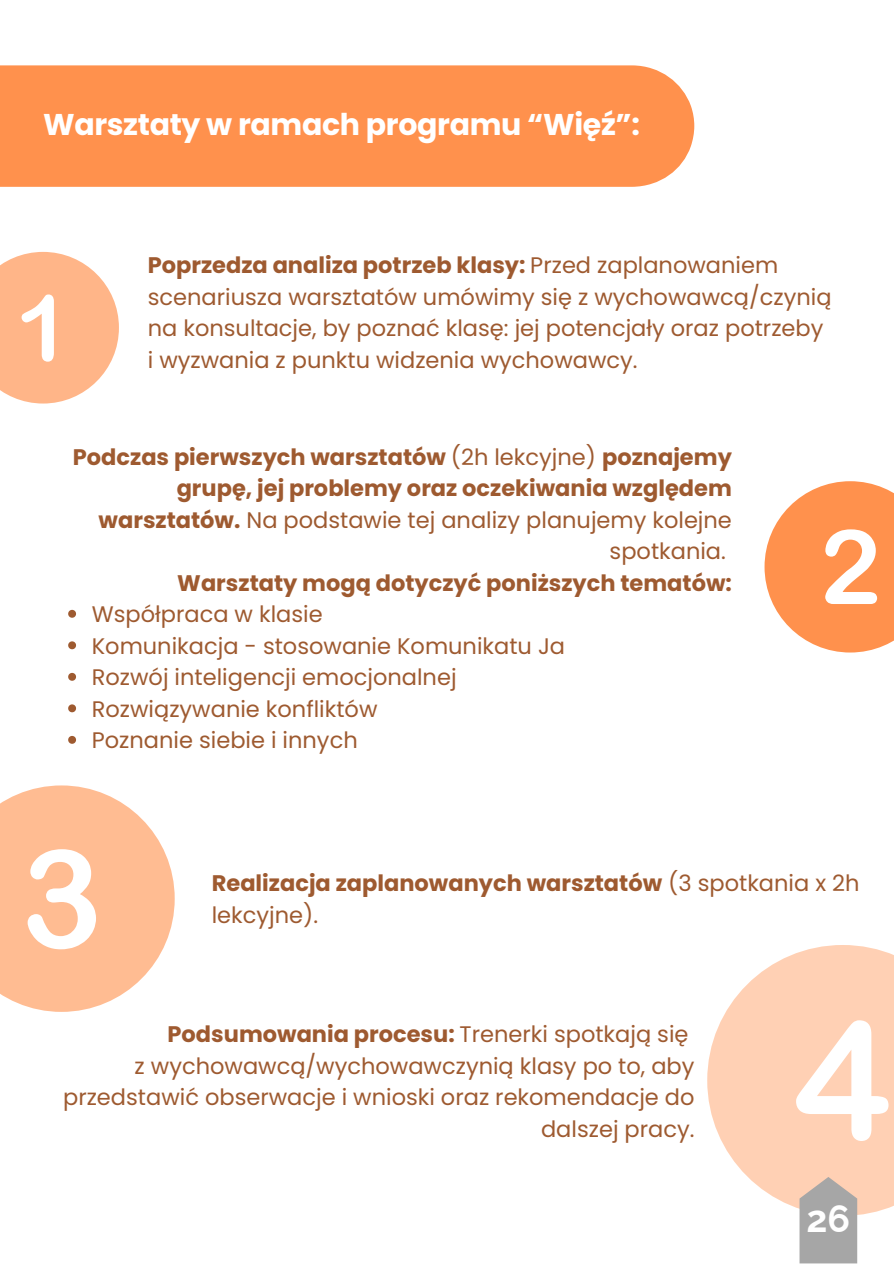
<style>
.page{position:relative;width:894px;height:1264px;background:#fff}
.page>*{position:absolute;margin:0;border:0;box-sizing:border-box;transform-origin:0 0}
.t1{font:700 37.35px "Raleway";color:#fff}
.t2{font:700 30px "Poppins";letter-spacing:-.01em;color:#fff}
.t3{font:22.5px/31.5px "Poppins";color:#9e5a30}
.t4{font:700 22.5px/31.5px "Poppins";color:#9e5a30;text-align:right}
.s1{font-weight:700}
.s2{font-weight:400}
</style>
<div class="page">
<div style="left:0;top:65px;width:694px;height:122px;background:#ff914d"></div>
<svg style="left:0;top:252px;width:119px;height:151px"></svg>
<svg style="left:764px;top:481px;width:129px;height:171px"></svg>
<svg style="left:0;top:785px;width:174px;height:226px"></svg>
<svg style="left:707px;top:945px;width:186px;height:270px;fill:#ffd0b4"></svg>
<svg style="left:795px;top:1020px;width:93px;height:120px"></svg>
<svg style="left:799px;top:1176px;width:58px;height:87px;background:#b2aca8"></svg>
<svg style="left:68px;top:610px;width:8px;height:7px"></svg>
<svg style="left:68px;top:641px;width:8px;height:8px"></svg>
<svg style="left:68px;top:673px;width:8px;height:7px"></svg>
<svg style="left:68px;top:704px;width:8px;height:8px"></svg>
<svg style="left:68px;top:736px;width:8px;height:7px"></svg>
<p class="t2" style="left:43px;top:104px;width:598px">Warsztaty w ramach programu “Więź”:</p>
<p class="t3" style="left:148px;top:250px;width:685px"><span class="s1">Poprzedza analiza potrzeb klasy:</span> Przed zaplanowaniem scenariusza warsztatów umówimy się z wychowawcą/czynią na konsultacje, by poznać klasę: jej potencjały oraz potrzeby</p>
<p class="t3" style="left:148px;top:344px;width:491px">i wyzwania z punktu widzenia wychowawcy.</p>
<p class="t4" style="left:73px;top:441px;width:660px">Podczas pierwszych warsztatów <span class="s2">(2h lekcyjne)</span> poznajemy grupę, jej problemy oraz oczekiwania względem warsztatów. <span class="s2">Na podstawie tej analizy planujemy kolejne spotkania.</span></p>
<p class="t4" style="left:177px;top:567px;width:556px">Warsztaty mogą dotyczyć poniższych tematów:</p>
<p class="t3" style="left:92px;top:598px;width:232px">Współpraca w klasie</p>
<p class="t3" style="left:92px;top:630px;width:474px">Komunikacja - stosowanie Komunikatu Ja</p>
<p class="t3" style="left:92px;top:661px;width:366px">Rozwój inteligencji emocjonalnej</p>
<p class="t3" style="left:92px;top:693px;width:287px">Rozwiązywanie konfliktów</p>
<p class="t3" style="left:92px;top:724px;width:267px">Poznanie siebie i innych</p>
<p class="t4" style="left:212px;top:867px;width:649px;text-align:left">Realizacja zaplanowanych warsztatów <span class="s2">(3 spotkania x 2h lekcyjne).</span></p>
<p class="t4" style="left:167px;top:1018px;width:522px">Podsumowania procesu: <span class="s2">Trenerki spotkają się</span></p>
<p class="t3" style="left:63px;top:1050px;width:632px;text-align:right">z wychowawcą/wychowawczynią klasy po to, aby przedstawić obserwacje i wnioski oraz rekomendacje do dalszej pracy.</p>
<h1 class="t1" style="left:806px;top:1196px;width:45px">26</h1>
</div>
